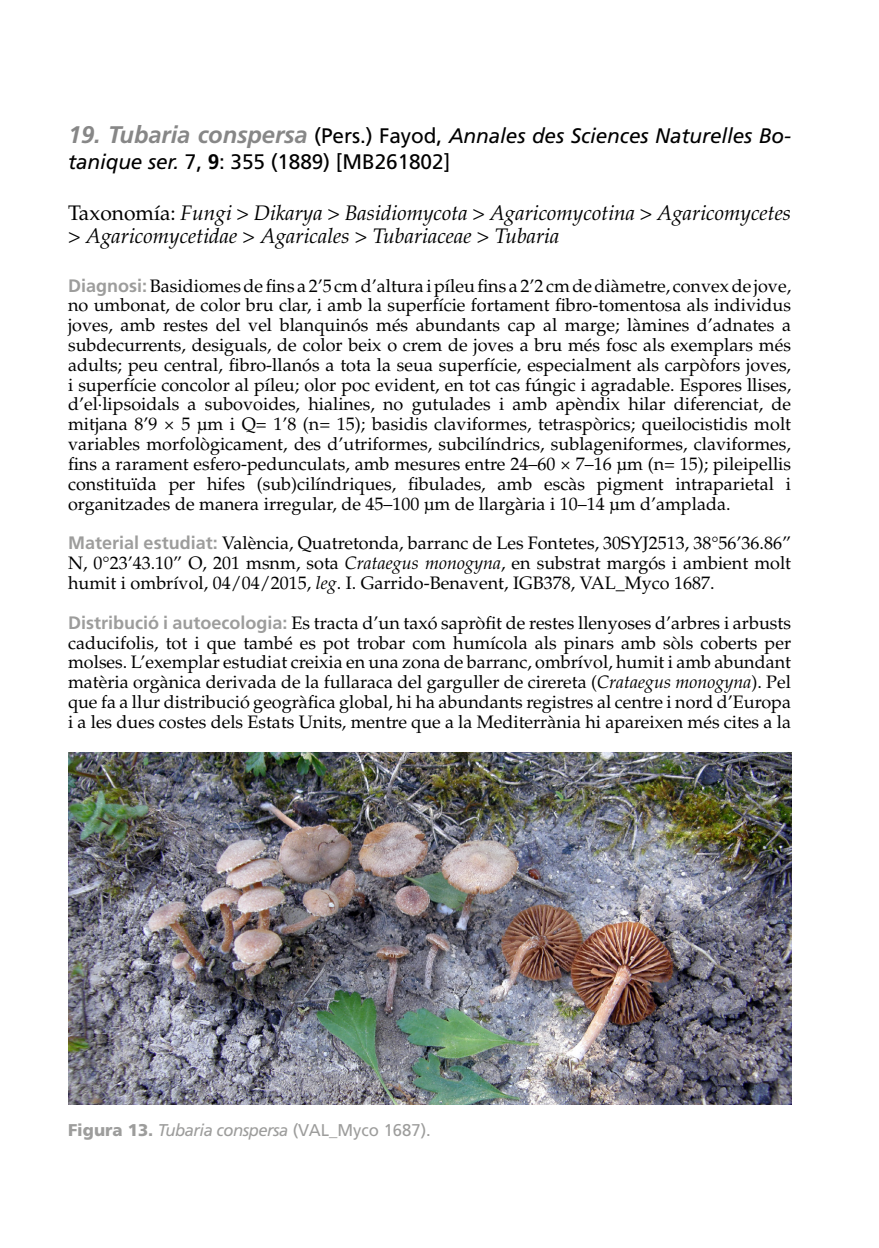
<style>
.page{position:relative;width:879px;height:1248px;background:#fff}
.page>*{position:absolute;margin:0;border:0;box-sizing:border-box;transform-origin:0 0}
.t1{font:italic 21px/23px "Palatino LT Std";color:#000}
.t2{font:italic 21px/26px "Frutiger LT Std";letter-spacing:-.005em;color:#000}
.t3{font:18px/19.8px "Palatino LT Std";color:#000;text-align:justify}
.t4{font:italic 17px "Frutiger LT Std";letter-spacing:-.03em;color:#9d9d9c}
.s1{font-weight:700;font-size:24px;color:#878787}
.s2{font-style:normal}
.s3{font-weight:700;font-style:normal}
.s4{font-family:"Frutiger LT Std";font-weight:700;color:#9d9d9c}
.s5{font-style:italic}
.s6{font-weight:900;font-style:normal}
</style>
<div class="page">
<img style="left:68px;top:752px;width:723px;height:352px">
<p class="t2" style="left:68px;top:123px;width:724px"><span class="s1">19. Tubaria conspersa</span> <span class="s2">(Pers.) Fayod,</span> Annales des Sciences Naturelles Bo&shy;tanique ser. <span class="s2">7,</span> <span class="s3">9</span><span class="s2">: 355 (1889) [MB261802]</span></p>
<p class="t1" style="left:68px;top:202px;width:724px"><span class="s2">Taxonomía:</span> Fungi <span class="s2">&gt;</span> Dikarya <span class="s2">&gt;</span> Basidiomycota <span class="s2">&gt;</span> Agaricomycotina <span class="s2">&gt;</span> Agaricomycetes <span class="s2">&gt;</span> Agaricomycetidae <span class="s2">&gt;</span> Agaricales <span class="s2">&gt;</span> Tubariaceae <span class="s2">&gt;</span> Tubaria</p>
<p class="t3" style="left:68px;top:276px;width:724px"><span class="s4">Diagnosi:</span> Basidiomes de fins a 2’5 cm d’altura i píleu fins a 2’2 cm de diàmetre, convex de jove, no umbonat, de color bru clar, i amb la superfície fortament fibro-tomentosa als individus joves, amb restes del vel blanquinós més abundants cap al marge; làmines d’adnates a subdecurrents, desiguals, de color beix o crem de joves a bru més fosc als exemplars més adults; peu central, fibro-llanós a tota la seua superfície, especialment als carpòfors joves, i superfície concolor al píleu; olor poc evident, en tot cas fúngic i agradable. Espores llises, d’el·lipsoidals a subovoides, hialines, no gutulades i amb apèndix hilar diferenciat, de mitjana 8’9 × 5 μm i Q= 1’8 (n= 15); basidis claviformes, tetraspòrics; queilocistidis molt variables morfològicament, des d’utriformes, subcilíndrics, sublageniformes, claviformes, fins a rarament esfero-pedunculats, amb mesures entre 24–60 × 7–16 μm (n= 15); pileipellis constituïda per hifes (sub)cilíndriques, fibulades, amb escàs pigment intraparietal i organitzades de manera irregular, de 45–100 μm de llargària i 10–14 μm d’amplada.</p>
<p class="t3" style="left:68px;top:533px;width:724px"><span class="s4">Material estudiat:</span> València, Quatretonda, barranc de Les Fontetes, 30SYJ2513, 38°56’36.86” N, 0°23’43.10” O, 201 msnm, sota <span class="s5">Crataegus monogyna</span>, en substrat margós i ambient molt humit i ombrívol, 04/04/2015, <span class="s5">leg</span>. I. Garrido-Benavent, IGB378, VAL_Myco 1687.</p>
<p class="t3" style="left:68px;top:613px;width:724px"><span class="s4">Distribució i autoecologia:</span> Es tracta d’un taxó sapròfit de restes llenyoses d’arbres i arbusts caducifolis, tot i que també es pot trobar com humícola als pinars amb sòls coberts per molses. L’exemplar estudiat creixia en una zona de barranc, ombrívol, humit i amb abundant matèria orgànica derivada de la fullaraca del garguller de cirereta (<span class="s5">Crataegus monogyna</span>). Pel que fa a llur distribució geogràfica global, hi ha abundants registres al centre i nord d’Europa i a les dues costes dels Estats Units, mentre que a la Mediterrània hi apareixen més cites a la</p>
<p class="t4" style="left:68px;top:1120px;width:364px"><span class="s6">Figura 13.</span> Tubaria conspersa <span class="s2">(VAL_Myco 1687).</span></p>
</div>
